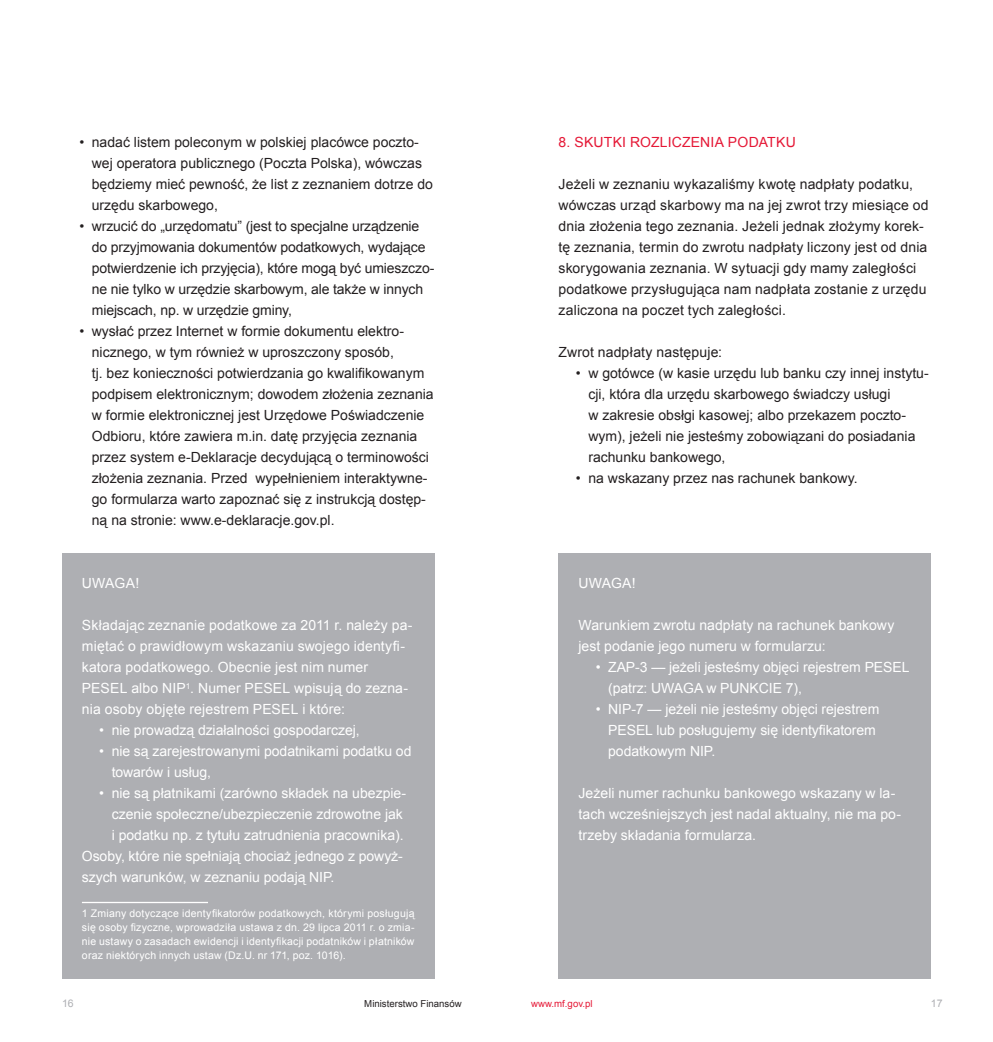
<style>
.page{position:relative;width:993px;height:1042px;background:#fff}
.page>*{position:absolute;margin:0;border:0;box-sizing:border-box;transform-origin:0 0}
.t1{font:14px/21px "Arial";color:#231f20}
.t2{font:14px/21px "Arial";color:#fff}
.t3{font:14px "Arial";letter-spacing:.02em;color:#e51836}
.t4{font:10.5px/14px "Arial";letter-spacing:.02em;color:#fff;text-align:justify}
.t5{font:10.5px "Arial";color:#aeafb3}
.t6{font:9.62px "Arial";color:#231f20}
.t7{font:9.62px "Arial";color:#e51836}
</style>
<div class="page">
<div style="left:558px;top:553px;width:372px;height:425px;background:#aeafb3"></div>
<div style="left:62px;top:553px;width:372px;height:425px;background:#aeafb3"></div>
<hr style="left:82px;top:902px;width:126px;height:1px;background:#fff">
<p class="t1" style="left:92px;top:132px;width:342px;text-indent:-12px">• nadać listem poleconym w polskiej placówce poczto&shy;wej operatora publicznego (Poczta Polska), wówczas będziemy mieć pewność, że list z zeznaniem dotrze do urzędu skarbowego,</p>
<p class="t1" style="left:92px;top:216px;width:344px;text-indent:-12px">• wrzucić do „urzędomatu” (jest to specjalne urządzenie do przyjmowania dokumentów podatkowych, wydające potwierdzenie ich przyjęcia), które mogą być umieszczo&shy;ne nie tylko w urzędzie skarbowym, ale także w innych miejscach, np. w urzędzie gminy,</p>
<p class="t1" style="left:92px;top:321px;width:343px;text-indent:-12px">• wysłać przez Internet w formie dokumentu elektro&shy;nicznego, w tym również w uproszczony sposób,<br>tj. bez konieczności potwierdzania go kwalifikowanym podpisem elektronicznym; dowodem złożenia zeznania w formie elektronicznej jest Urzędowe Poświadczenie Odbioru, które zawiera m.in. datę przyjęcia zeznania przez system e-Deklaracje decydującą o terminowości złożenia zeznania. Przed wypełnieniem interaktywne&shy;go formularza warto zapoznać się z instrukcją dostęp&shy;ną na stronie: www.e-deklaracje.gov.pl.</p>
<p class="t2" style="left:82px;top:573px;width:59px">UWAGA!</p>
<p class="t2" style="left:82px;top:615px;width:332px">Składając zeznanie podatkowe za 2011 r. należy pa&shy;miętać o prawidłowym wskazaniu swojego identyfi&shy;katora podatkowego. Obecnie jest nim numer PESEL albo NIP<sup>1</sup>. Numer PESEL wpisują do zezna&shy;nia osoby objęte rejestrem PESEL i które:</p>
<p class="t2" style="left:99px;top:720px;width:262px">• nie prowadzą działalności gospodarczej,</p>
<p class="t2" style="left:112px;top:741px;width:301px;text-indent:-12px">• nie są zarejestrowanymi podatnikami podatku od towarów i usług,</p>
<p class="t2" style="left:99px;top:783px;width:308px">• nie są płatnikami (zarówno składek na ubezpie-</p>
<p class="t2" style="left:112px;top:804px;width:293px">czenie społeczne/ubezpieczenie zdrowotne jak</p>
<p class="t2" style="left:112px;top:825px;width:293px">i podatku np. z tytułu zatrudnienia pracownika).</p>
<p class="t2" style="left:82px;top:846px;width:322px">Osoby, które nie spełniają chociaż jednego z powyż-</p>
<p class="t2" style="left:82px;top:867px;width:254px">szych warunków, w zeznaniu podają NIP.</p>
<p class="t4" style="left:82px;top:906px;width:334px">1 Zmiany dotyczące identyfikatorów podatkowych, którymi posługują się osoby fizyczne, wprowadziła ustawa z dn. 29 lipca 2011 r. o zmia&shy;nie ustawy o zasadach ewidencji i identyfikacji podatników i płatników oraz niektórych innych ustaw (Dz.U. nr 171, poz. 1016).</p>
<p class="t3" style="left:558px;top:133px;width:151px">8. Skutki rozli czenia</p>
<p class="t3" style="left:727px;top:133px;width:67px">podatku</p>
<p class="t1" style="left:558px;top:174px;width:371px">Jeżeli w zeznaniu wykazaliśmy kwotę nadpłaty podatku, wówczas urząd skarbowy ma na jej zwrot trzy miesiące od dnia złożenia tego zeznania. Jeżeli jednak złożymy korek&shy;tę zeznania, termin do zwrotu nadpłaty liczony jest od dnia skorygowania zeznania. W sytuacji gdy mamy zaległości podatkowe przysługująca nam nadpłata zostanie z urzędu zaliczona na poczet tych zaległości.</p>
<p class="t1" style="left:558px;top:342px;width:165px">Zwrot nadpłaty następuje:</p>
<p class="t1" style="left:588px;top:363px;width:342px;text-indent:-12px">• w gotówce (w kasie urzędu lub banku czy innej instytu&shy;cji, która dla urzędu skarbowego świadczy usługi<br>w zakresie obsłgi kasowej; albo przekazem poczto&shy;wym), jeżeli nie jesteśmy zobowiązani do posiadania rachunku bankowego,</p>
<p class="t1" style="left:575px;top:468px;width:283px">• na wskazany przez nas rachunek bankowy.</p>
<p class="t2" style="left:578px;top:573px;width:59px">UWAGA!</p>
<p class="t2" style="left:578px;top:615px;width:317px">Warunkiem zwrotu nadpłaty na rachunek bankowy jest podanie jego numeru w formularzu:</p>
<p class="t2" style="left:608px;top:657px;width:303px;text-indent:-12px">• ZAP-3 — jeżeli jesteśmy objęci rejestrem PESEL (patrz: UWAGA w PUNKCIE 7),</p>
<p class="t2" style="left:608px;top:699px;width:272px;text-indent:-12px">• NIP-7 — jeżeli nie jesteśmy objęci rejestrem<br>PESEL lub posługujemy się identyfikatorem podatkowym NIP.</p>
<p class="t2" style="left:578px;top:783px;width:324px">Jeżeli numer rachunku bankowego wskazany w la&shy;tach wcześniejszych jest nadal aktualny, nie ma po&shy;trzeby składania formularza.</p>
<p class="t5" style="left:62px;top:996px;width:13px">16</p>
<p class="t6" style="left:364px;top:997px;width:99px">Ministerstwo Finansów</p>
<p class="t7" style="left:531px;top:997px;width:63px">www.mf.gov.pl</p>
<p class="t5" style="left:930px;top:996px;width:13px">17</p>
</div>
